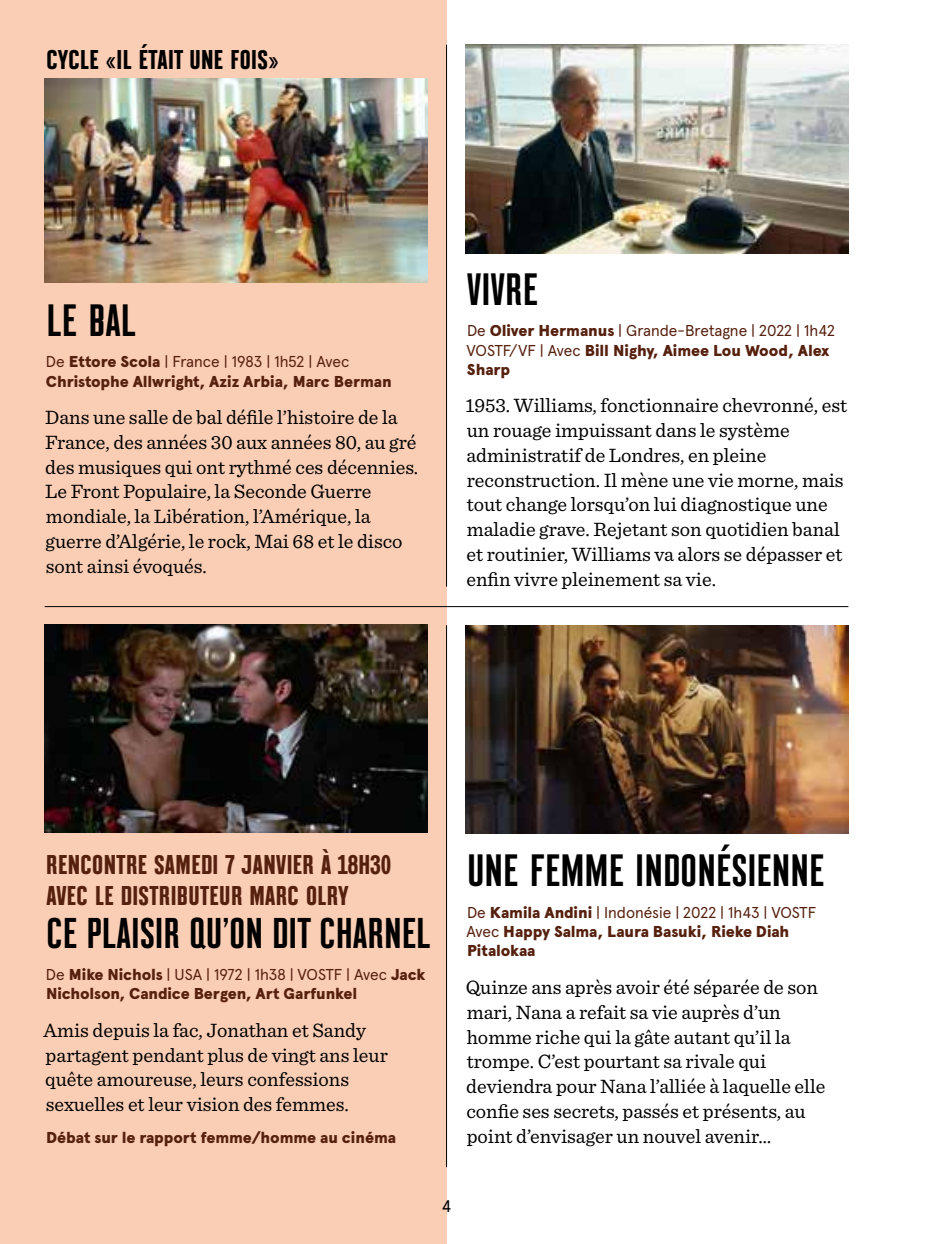
<style>
.page{position:relative;width:925px;height:1244px;background:#fff}
.page>*{position:absolute;margin:0;border:0;box-sizing:border-box;transform-origin:0 0}
.t1{font:condensed 45px "Montefiore";letter-spacing:.015em;color:#000}
.t2{font:condensed 42.75px "Montefiore";letter-spacing:.015em;color:#000}
.t3{font:700 condensed 27px/31.1px "Montefiore";letter-spacing:.015em;color:#56200e}
.t4{font:700 condensed 27px "Montefiore";letter-spacing:.015em;color:#000}
.t5{font:20.25px/24.8px "Sentinel";color:#000}
.t6{font:16.88px "Apercu";color:#000}
.t7{font:900 15.75px/19.1px "Apercu Pro";letter-spacing:-.005em;color:#56200e}
.s1{font-weight:400}
</style>
<div class="page">
<div style="left:0;top:0;width:446px;height:1244px;background:#facdb5"></div>
<hr style="left:446px;top:45px;width:1px;height:541px;background:#000">
<hr style="left:446px;top:625px;width:1px;height:542px;background:#000">
<img style="left:45px;top:625px;width:382px;height:207px">
<img style="left:466px;top:625px;width:382px;height:209px">
<img style="left:45px;top:78px;width:382px;height:204px">
<hr style="left:45px;top:606px;width:803px;height:1px;background:#000">
<img style="left:466px;top:45px;width:382px;height:208px">
<h3 class="t4" style="left:47px;top:44px;width:233px">CYCLE «IL ÉTAIT UNE FOIS»</h3>
<h1 class="t1" style="left:47px;top:294px;width:91px">LE BAL</h1>
<p class="t7" style="left:46px;top:351px;width:347px"><span class="s1">De</span> Ettore Scola <span class="s1">| France | 1983 | 1h52 | Avec<br></span>Christophe Allwright, Aziz Arbia, Marc Berman</p>
<p class="t5" style="left:45px;top:404px;width:375px">Dans une salle de bal défile l’histoire de la France, des années 30 aux années 80, au gré des musiques qui ont rythmé ces décennies.<br>Le Front Populaire, la Seconde Guerre mondiale, la Libération, l’Amérique, la guerre d’Algérie, le rock, Mai 68 et le disco sont ainsi évoqués.</p>
<h1 class="t1" style="left:467px;top:263px;width:72px">VIVRE</h1>
<p class="t7" style="left:467px;top:320px;width:370px"><span class="s1">De</span> Oliver Hermanus <span class="s1">| Grande-Bretagne | 2022 | 1h42<br>VOSTF/VF | Avec</span> Bill Nighy, Aimee Lou Wood, Alex<br>Sharp</p>
<p class="t5" style="left:465px;top:392px;width:383px">1953. Williams, fonctionnaire chevronné, est un rouage impuissant dans le système administratif de Londres, en pleine reconstruction. Il mène une vie morne, mais tout change lorsqu’on lui diagnostique une maladie grave. Rejetant son quotidien banal et routinier, Williams va alors se dépasser et enfin vivre pleinement sa vie.</p>
<h3 class="t3" style="left:46px;top:849px;width:346px">RENCONTRE SAMEDI 7 JANVIER À 18H30<br>AVEC LE DISTRIBUTEUR MARC OLRY</h3>
<h2 class="t2" style="left:46px;top:908px;width:386px">CE PLAISIR QU’ON DIT CHARNEL</h2>
<p class="t7" style="left:46px;top:964px;width:381px"><span class="s1">De</span> Mike Nichols <span class="s1">| USA | 1972 | 1h38 | VOSTF | Avec</span> Jack<br>Nicholson, Candice Bergen, Art Garfunkel</p>
<p class="t5" style="left:43px;top:1016px;width:346px">Amis depuis la fac, Jonathan et Sandy partagent pendant plus de vingt ans leur quête amoureuse, leurs confessions sexuelles et leur vision des femmes.</p>
<p class="t7" style="left:46px;top:1127px;width:351px">Débat sur le rapport femme/homme au cinéma</p>
<h1 class="t1" style="left:467px;top:844px;width:358px">UNE FEMME INDONÉSIENNE</h1>
<p class="t7" style="left:466px;top:902px;width:351px"><span class="s1">De</span> Kamila Andini <span class="s1">| Indonésie | 2022 | 1h43 | VOSTF<br>Avec</span> Happy Salma, Laura Basuki, Rieke Diah<br>Pitalokaa</p>
<p class="t5" style="left:466px;top:973px;width:361px">Quinze ans après avoir été séparée de son mari, Nana a refait sa vie auprès d’un homme riche qui la gâte autant qu’il la trompe. C’est pourtant sa rivale qui deviendra pour Nana l’alliée à laquelle elle confie ses secrets, passés et présents, au point d’envisager un nouvel avenir…</p>
<p class="t6" style="left:441px;top:1196px;width:12px">4</p>
</div>
